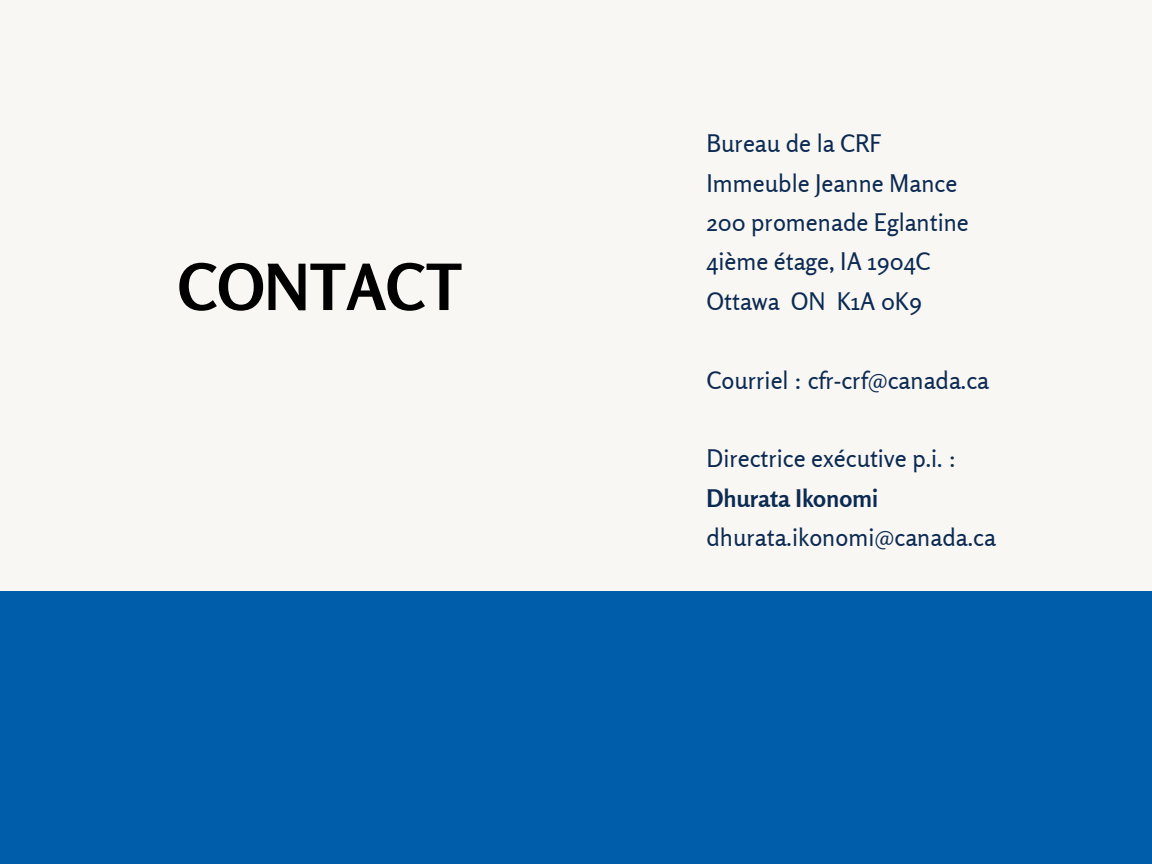
<style>
.page{position:relative;width:1152px;height:864px;background:#f8f7f4}
.page>*{position:absolute;margin:0;border:0;box-sizing:border-box;transform-origin:0 0}
.t1{font:700 63.45px "Rosario";color:#000}
.t2{font:24.15px/39.3px "Rosario";color:#0c2a52}
.t3{font:700 24.15px "Rosario";color:#0c2a52}
</style>
<div class="page">
<div style="left:0;top:592px;width:1152px;height:272px;background:#005daa"></div>
<h1 class="t1" style="left:178px;top:248px;width:286px">CONTACT</h1>
<p class="t2" style="left:706px;top:124px;width:264px">Bureau de la CRF<br>Immeuble Jeanne Mance<br>200 promenade Eglantine<br>4ième étage, IA 1904C<br>Ottawa ON K1A 0K9</p>
<p class="t2" style="left:706px;top:360px;width:284px">Courriel : cfr-crf@canada.ca</p>
<p class="t2" style="left:706px;top:439px;width:251px">Directrice exécutive p.i. :</p>
<p class="t3" style="left:706px;top:483px;width:173px">Dhurata Ikonomi</p>
<p class="t2" style="left:706px;top:517px;width:291px">dhurata.ikonomi@canada.ca</p>
</div>
